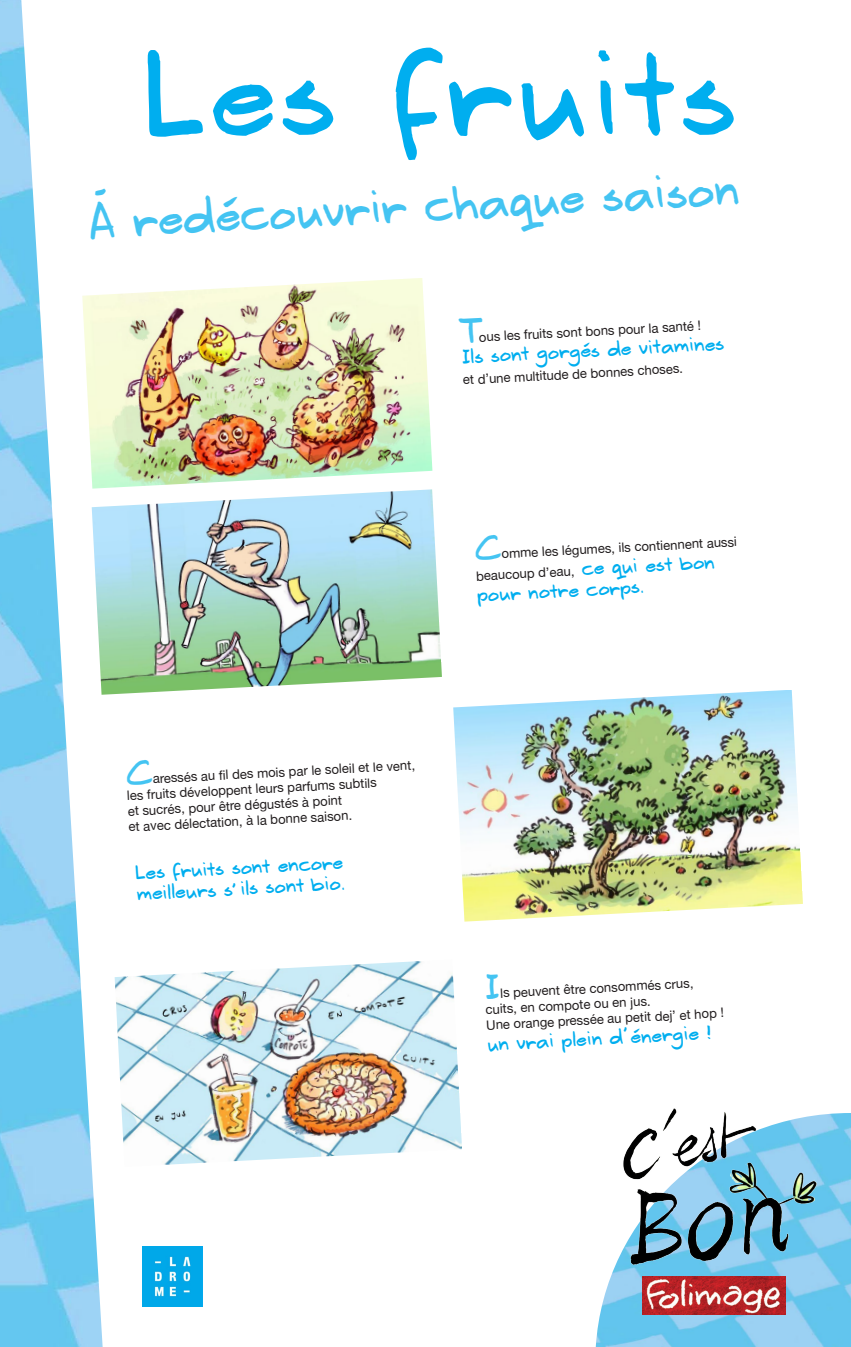
<style>
.page{position:relative;width:851px;height:1347px;background:#fff}
.page>*{position:absolute;margin:0;border:0;box-sizing:border-box;transform-origin:0 0}
.t1{font:91.8px "Erwin Plain";letter-spacing:.05em;color:#00aeef}
.t2{font:35.25px "Erwin Plain";color:#44c4f2}
.t3{font:14.8px/20.9px "Erwin Plain";color:#00aeef}
.t4{font:13.05px/15.7px "Helvetica Neue";color:#231f20}
.s1{font-family:"Erwin Plain";font-size:26.1px;color:#44c4f2}
.s2{font-family:"Erwin Plain";font-size:14.8px;color:#00aeef}
</style>
<div class="page">
<img style="left:0;top:0;width:103px;height:1346px">
<img style="left:142px;top:1246px;width:60px;height:60px">
<img style="left:595px;top:1113px;width:255px;height:233px">
<img style="left:614px;top:1108px;width:214px;height:161px">
<img style="left:642px;top:1276px;width:143px;height:38px">
<img style="left:453px;top:690px;width:349px;height:231px">
<img style="left:115px;top:961px;width:347px;height:204px">
<img style="left:92px;top:489px;width:350px;height:205px">
<img style="left:82px;top:278px;width:350px;height:210px">
<svg style="left:94px;top:186px;width:9px;height:12px"></svg>
<h1 class="t1" style="left:144px;top:49px;width:594px">Les fruits</h1>
<h2 class="t2" style="left:88px;top:205px;width:652px;rotate:-3deg">A redécouvrir chaque saison</h2>
<p class="t4" style="left:460px;top:330px;width:242px;rotate:-3deg"><span class="s1">T</span>ous les fruits sont bons pour la santé !</p>
<p class="t3" style="left:461px;top:348px;width:264px;rotate:-3deg">Ils sont gorgés de vitamines</p>
<p class="t4" style="left:462px;top:372px;width:222px;rotate:-3deg">et d’une multitude de bonnes choses.</p>
<p class="t4" style="left:474px;top:544px;width:264px;line-height:20.9px;rotate:-3deg"><span class="s1">C</span>omme les légumes, ils contiennent aussi beaucoup d’eau, <span class="s2">ce qui est bon</span></p>
<p class="t3" style="left:476px;top:586px;width:168px;rotate:-3deg">pour notre corps.</p>
<p class="t4" style="left:126px;top:772px;width:291px;rotate:-3deg"><span class="s1">C</span>aressés au fi l des mois par le soleil et le vent, les fruits développent leurs parfums subtils<br>et sucrés, pour être dégustés à point<br>et avec délectation, à la bonne saison.</p>
<p class="t3" style="left:135px;top:863px;width:210px;rotate:-3deg">Les fruits sont encore meilleurs s ils sont bio.</p>
<p class="t3" style="left:232px;top:869px;width:5px">,</p>
<p class="t4" style="left:484px;top:985px;width:239px;rotate:-3deg"><span class="s1">I</span>ls peuvent être consommés crus, cuits, en compote ou en jus.<br>Une orange pressée au petit dej’ et hop !</p>
<p class="t3" style="left:487px;top:1035px;width:225px;rotate:-3deg">un vrai plein d énergie !</p>
<p class="t3" style="left:623px;top:1013px;width:5px">,</p>
</div>
